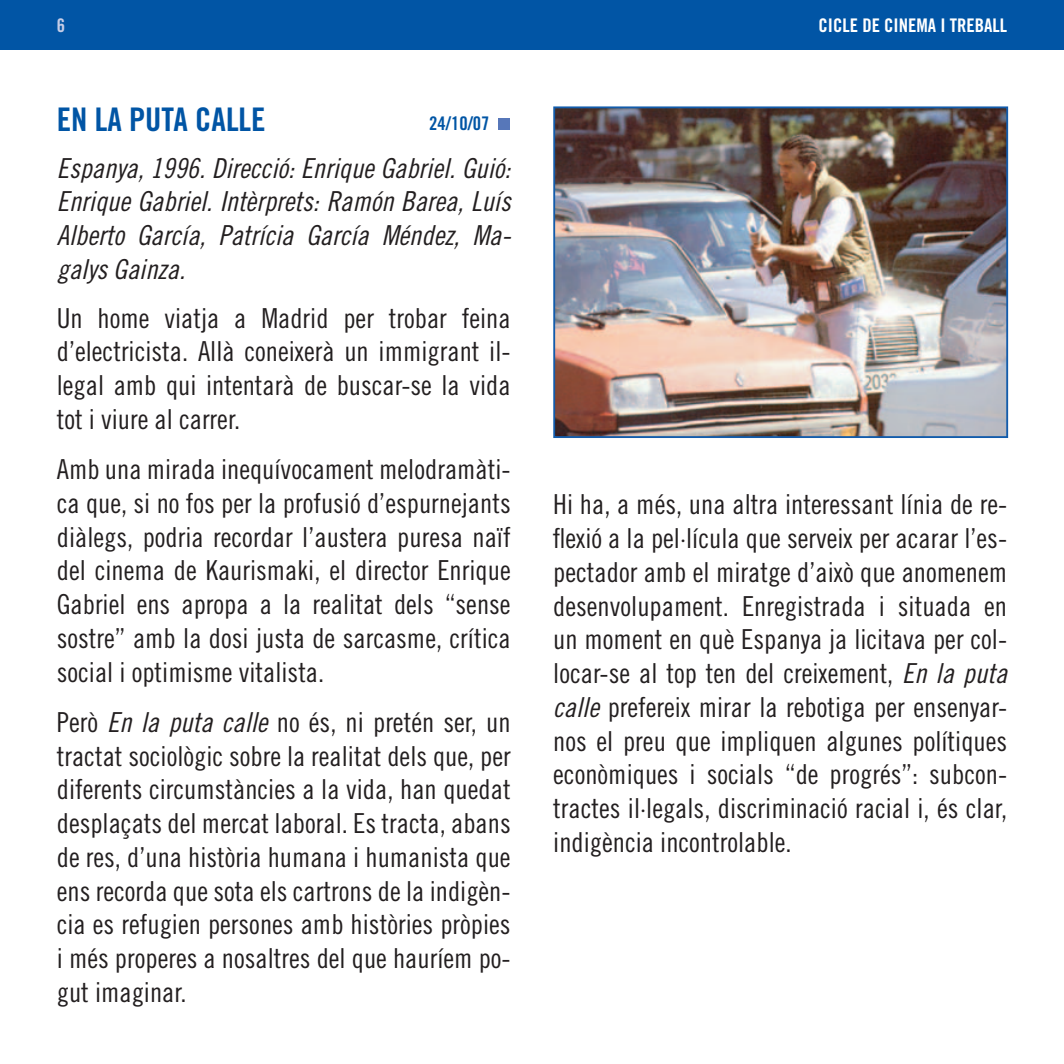
<style>
.page{position:relative;width:1064px;height:1064px;background:#fff}
.page>*{position:absolute;margin:0;border:0;box-sizing:border-box;transform-origin:0 0}
.t1{font:32.5px "Trade Gothic Bold Cond Twenty";color:#0155a5}
.t2{font:27.5px/33.8px "Trade Gothic Cond Eighteen";color:#231f20;text-align:justify}
.t3{font:27.5px/33.8px "Trade Gothic Cond Eighteen Obl";color:#231f20;text-align:justify}
.t4{font:18.75px "Trade Gothic Bold Cond Twenty";color:#fff}
.t5{font:18.75px "Trade Gothic Bold Cond Twenty";color:#0155a5}
.t6{font:18.75px "Trade Gothic Bold Cond Twenty";color:#c6cde7}
.s1{font-family:"Trade Gothic Cond Eighteen Obl"}
</style>
<div class="page">
<div style="left:0;top:0;width:1063px;height:50px;background:#0155a5"></div>
<hr style="left:1063px;top:0;width:1px;height:50px;background:#0155a5">
<img style="left:556px;top:109px;width:448px;height:326px">
<div style="left:553px;top:106px;width:454px;height:332px;border:2px solid #135cab"></div>
<div style="left:498px;top:118px;width:11px;height:12px;background:#5777b9"></div>
<p class="t6" style="left:57px;top:14px;width:10px">6</p>
<p class="t4" style="left:818px;top:14px;width:190px">CICLE DE CINEMA I TREBALL</p>
<p class="t1" style="left:57px;top:100px;width:210px">EN LA PUTA CALLE</p>
<p class="t5" style="left:429px;top:112px;width:62px">24/10/07</p>
<p class="t3" style="left:57px;top:150px;width:455px">Espanya, 1996. Direcció: Enrique Gabriel. Guió:<br>Enrique Gabriel. Intèrprets: Ramón Barea, Luís Alberto García, Patrícia García Méndez, Ma&shy;galys Gainza.</p>
<p class="t2" style="left:57px;top:300px;width:455px">Un home viatja a Madrid per trobar feina d’electricista. Allà coneixerà un immigrant il&shy;legal amb qui intentarà de buscar-se la vida tot i viure al carrer.</p>
<p class="t2" style="left:57px;top:452px;width:455px">Amb una mirada inequívocament melodramàti&shy;ca que, si no fos per la profusió d’espurnejants diàlegs, podria recordar l’austera puresa naïf del cinema de Kaurismaki, el director Enrique Gabriel ens apropa a la realitat dels “sense sostre” amb la dosi justa de sarcasme, crítica social i optimisme vitalista.</p>
<p class="t2" style="left:57px;top:704px;width:455px">Però <span class="s1">En la puta calle</span> no és, ni pretén ser, un tractat sociològic sobre la realitat dels que, per diferents circumstàncies a la vida, han quedat desplaçats del mercat laboral. Es tracta, abans de res, d’una història humana i humanista que ens recorda que sota els cartrons de la indigèn&shy;cia es refugien persones amb històries pròpies i més properes a nosaltres del que hauríem po&shy;gut imaginar.</p>
<p class="t2" style="left:553px;top:487px;width:455px">Hi ha, a més, una altra interessant línia de re&shy;flexió a la pel·lícula que serveix per acarar l’es&shy;pectador amb el miratge d’això que anomenem desenvolupament. Enregistrada i situada en un moment en què Espanya ja licitava per col&shy;locar-se al top ten del creixement, <span class="s1">En la puta calle</span> prefereix mirar la rebotiga per ensenyar&shy;nos el preu que impliquen algunes polítiques econòmiques i socials “de progrés”: subcon&shy;tractes il·legals, discriminació racial i, és clar, indigència incontrolable.</p>
</div>
